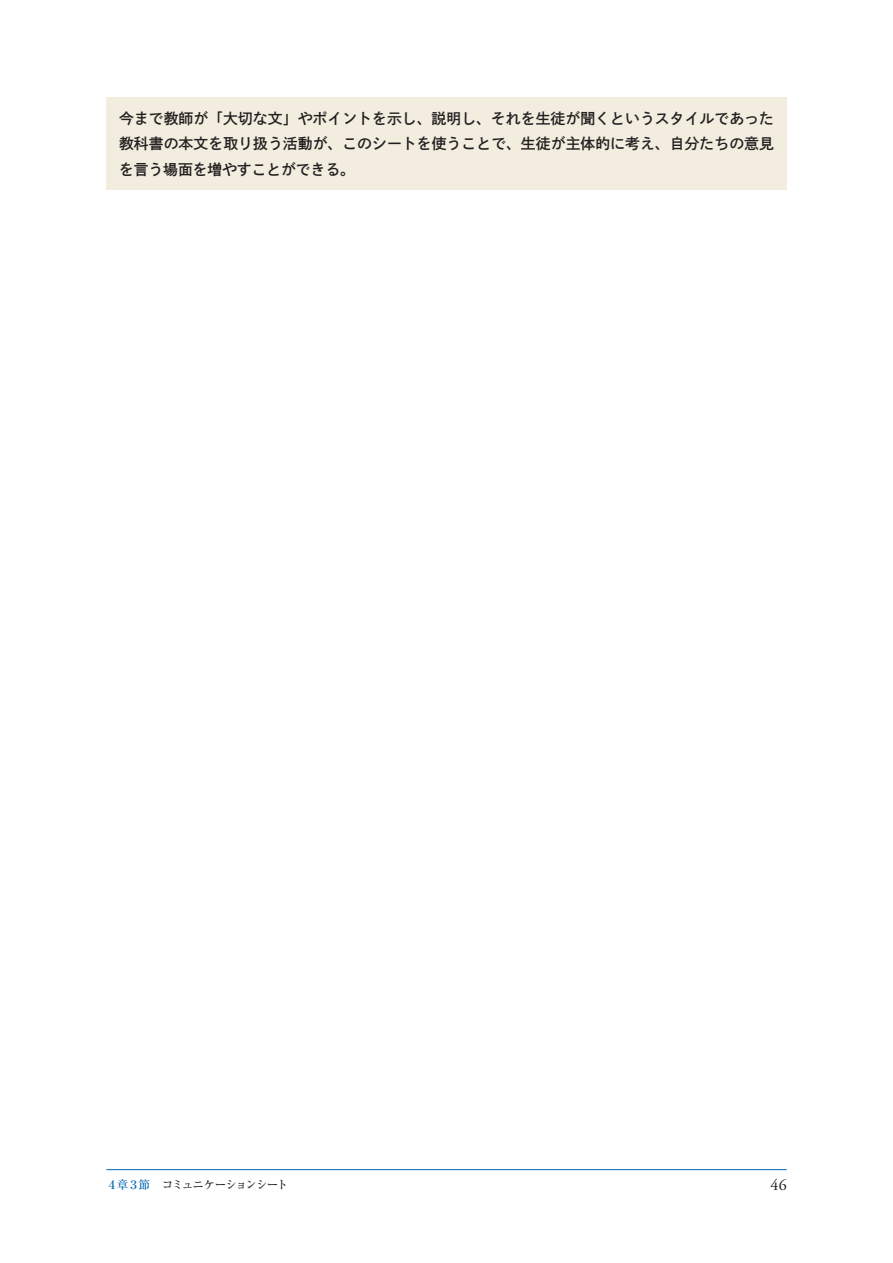
<style>
.page{position:relative;width:893px;height:1263px;background:#fff}
.page>*{position:absolute;margin:0;border:0;box-sizing:border-box;transform-origin:0 0}
.t1{font:15.9px "Adobe Garamond Pro";color:#231f20}
.t2{font:14.85px/25.5px "Shuei Go Kin Std B";color:#231f20;text-align:justify}
.t3{font:500 11.7px "Ryumin Pro";letter-spacing:-.085em;color:#231f20}
.s1{color:#0166b3}
</style>
<div class="page">
<div style="left:106px;top:98px;width:681px;height:92px;background:#f2edde"></div>
<hr style="left:106px;top:1169px;width:681px;height:1px;background:#0166b3">
<p class="t2" style="left:119px;top:105px;width:656px">今まで教師が「大切な文」やポイントを示し、説明し、それを生徒が聞くというスタイルであった教科書の本文を取り扱う活動が、このシートを使うことで、生徒が主体的に考え、自分たちの意見を言う場面を増やすことができる。</p>
<p class="t3" style="left:106px;top:1175px;width:184px"><span class="s1">４章３節　</span>コミュニケーションシート</p>
<p class="t1" style="left:770px;top:1175px;width:18px">46</p>
</div>
